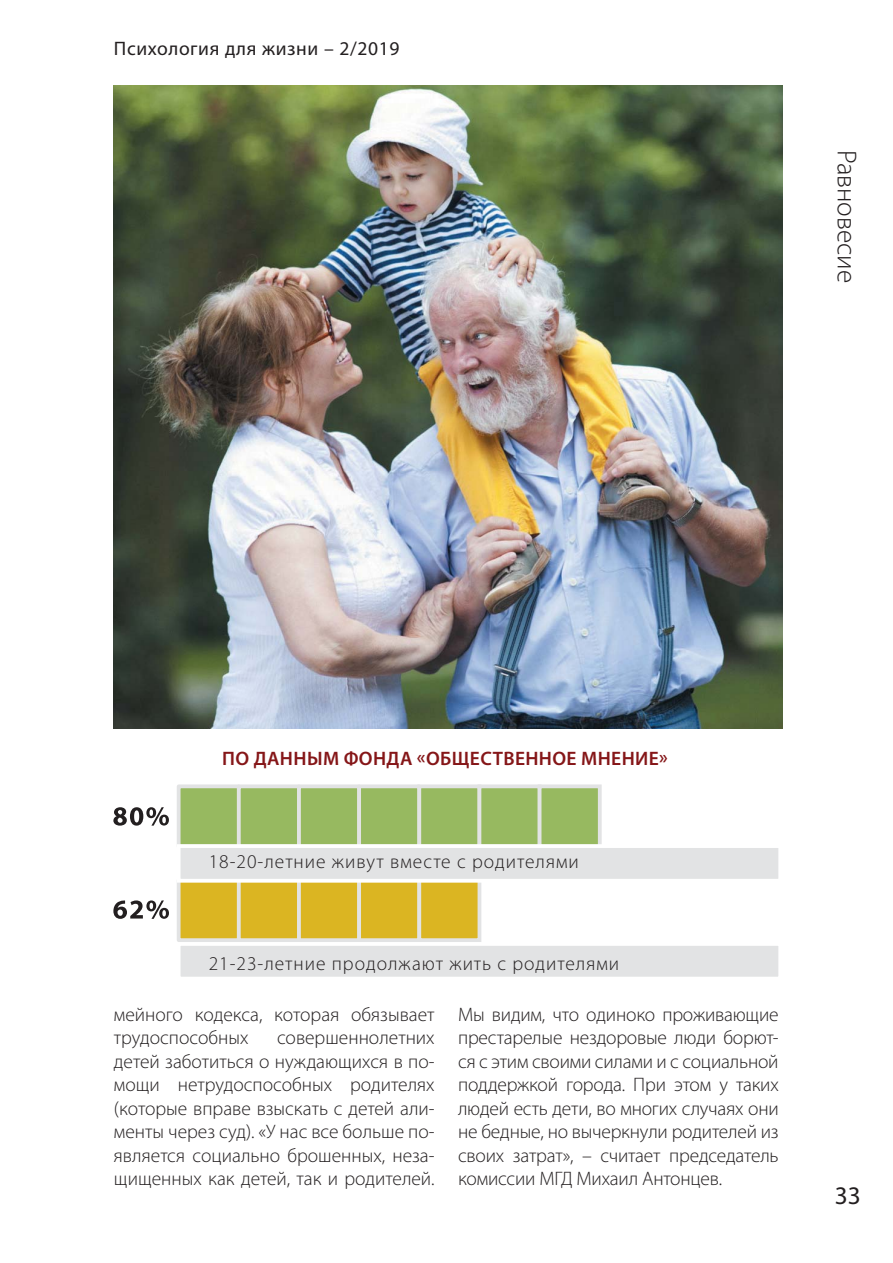
<style>
.page{position:relative;width:893px;height:1263px;background:#fff}
.page>*{position:absolute;margin:0;border:0;box-sizing:border-box;transform-origin:0 0}
.t1{font:300 27.3px "Myriad Pro";color:#231f20}
.t2{font:25.35px "Myriad Pro";color:#231f20}
.t3{font:300 19.5px/23.4px "Myriad Pro";color:#231f20;text-align:justify}
.t4{font:300 19.5px "Myriad Pro";letter-spacing:.05em;color:#231f20}
.t5{font:600 19.5px "Myriad Pro";letter-spacing:.02em;color:#851618}
.t6{font:19.5px "Myriad Pro";letter-spacing:.03em;color:#231f20}
</style>
<div class="page">
<img style="left:114px;top:85px;width:668px;height:643px">
<div style="left:179px;top:786px;width:60px;height:61px;background:#97b960"></div>
<div style="left:177px;top:784px;width:64px;height:64px;border:4px solid #e2e3e4"></div>
<div style="left:239px;top:786px;width:60px;height:61px;background:#97b960"></div>
<div style="left:237px;top:784px;width:64px;height:64px;border:4px solid #e2e3e4"></div>
<div style="left:299px;top:786px;width:60px;height:61px;background:#97b960"></div>
<div style="left:297px;top:784px;width:64px;height:64px;border:4px solid #e2e3e4"></div>
<div style="left:359px;top:786px;width:60px;height:61px;background:#97b960"></div>
<div style="left:357px;top:784px;width:64px;height:64px;border:4px solid #e2e3e4"></div>
<div style="left:419px;top:786px;width:60px;height:61px;background:#97b960"></div>
<div style="left:417px;top:784px;width:64px;height:64px;border:4px solid #e2e3e4"></div>
<div style="left:479px;top:786px;width:61px;height:61px;background:#97b960"></div>
<div style="left:477px;top:784px;width:64px;height:64px;border:4px solid #e2e3e4"></div>
<div style="left:540px;top:786px;width:60px;height:61px;background:#97b960"></div>
<div style="left:538px;top:784px;width:64px;height:64px;border:4px solid #e2e3e4"></div>
<div style="left:179px;top:880px;width:60px;height:60px;background:#dbb522"></div>
<div style="left:177px;top:878px;width:64px;height:64px;border:4px solid #e2e3e4"></div>
<div style="left:239px;top:880px;width:60px;height:60px;background:#dbb522"></div>
<div style="left:237px;top:878px;width:64px;height:64px;border:4px solid #e2e3e4"></div>
<div style="left:299px;top:880px;width:60px;height:60px;background:#dbb522"></div>
<div style="left:297px;top:878px;width:64px;height:64px;border:4px solid #e2e3e4"></div>
<div style="left:359px;top:880px;width:60px;height:60px;background:#dbb522"></div>
<div style="left:357px;top:878px;width:64px;height:64px;border:4px solid #e2e3e4"></div>
<div style="left:419px;top:880px;width:60px;height:60px;background:#dbb522"></div>
<div style="left:417px;top:878px;width:64px;height:64px;border:4px solid #e2e3e4"></div>
<div style="left:179px;top:846px;width:601px;height:35px;background:#e2e3e4"></div>
<div style="left:177px;top:844px;width:605px;height:39px;border:4px solid #fff"></div>
<div style="left:179px;top:944px;width:601px;height:35px;background:#e2e3e4"></div>
<div style="left:177px;top:942px;width:605px;height:39px;border:4px solid #fff"></div>
<svg style="left:113px;top:807px;width:56px;height:19px"></svg>
<svg style="left:113px;top:900px;width:56px;height:19px"></svg>
<p class="t6" style="left:114px;top:37px;width:287px">Психология для жизни – 2/2019</p>
<h1 class="t1" style="left:857px;top:150px;width:135px;rotate:90deg">Равновесие</h1>
<p class="t5" style="left:222px;top:746px;width:447px">ПО ДАННЫМ ФОНДА «ОБЩЕСТВЕННОЕ МНЕНИЕ»</p>
<p class="t4" style="left:209px;top:854px;width:372px">18-20-летние живут вместе с родителями</p>
<p class="t4" style="left:209px;top:956px;width:412px">21-23-летние продолжают жить с родителями</p>
<p class="t3" style="left:114px;top:1004px;width:322px">мейного кодекса, которая обязывает трудоспособных</p>
<p class="t3" style="left:114px;top:1027px;width:322px;text-indent:163px">совершеннолетних детей заботиться о нуждающихся в по&shy;мощи нетрудоспособных родителях (которые вправе взыскать с детей али&shy;менты через суд). «У нас все больше по&shy;является социально брошенных, неза&shy;щищенных как детей, так и родителей.</p>
<p class="t3" style="left:458px;top:1004px;width:322px">Мы видим, что одиноко проживающие престарелые нездоровые люди борют&shy;ся с этим своими силами и с социальной поддержкой города. При этом у таких людей есть дети, во многих случаях они не бедные, но вычеркнули родителей из своих затрат», – считает председатель комиссии МГД Михаил Антонцев.</p>
<p class="t2" style="left:835px;top:1181px;width:28px">33</p>
</div>
